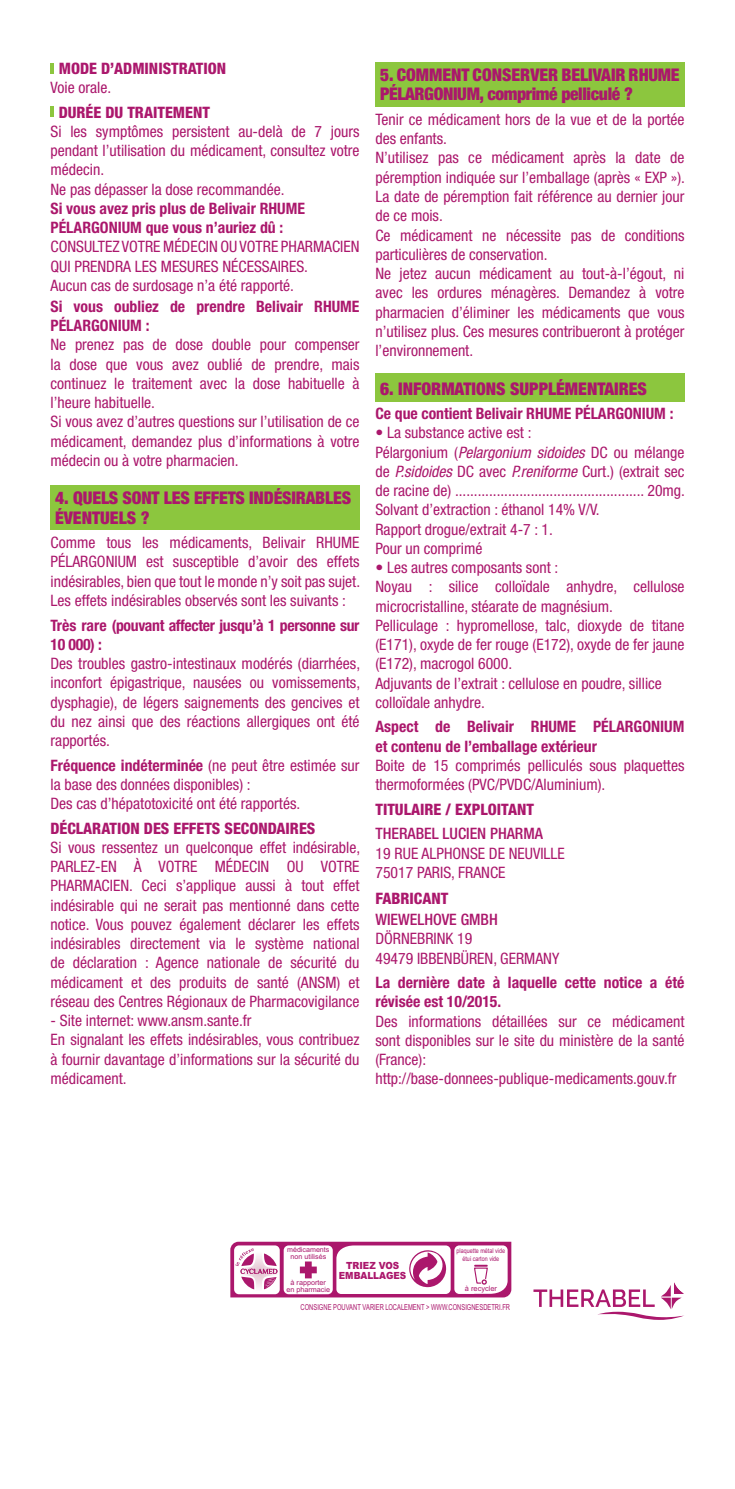
<style>
.page{position:relative;width:735px;height:1489px;background:#fff}
.page>*{position:absolute;margin:0;border:0;box-sizing:border-box;transform-origin:0 0}
.t1{font:900 condensed 17.5px/19.2px "Helvetica Neue LT Std";letter-spacing:-.01em;color:#ab176c}
.t2{font:condensed 15.75px/19.2px "Helvetica Neue LT Std";color:#ab176c}
.t3{font:700 condensed 15.75px/19.2px "Helvetica Neue LT Std";color:#ab176c}
.t4{font:800 condensed 15.75px "Helvetica Neue LT Std";color:#ab176c}
.t5{font:700 condensed 15.75px/19.2px "Helvetica Neue LT Std";letter-spacing:-.02em;color:#ab176c}
.t6{font:500 condensed 15.75px "Helvetica Neue LT Std";color:#ab176c}
.t7{font:900 9.8px/9.8px "Arial";color:#ab176c;text-align:center;scale:.9 1}
.t8{font:8.22px "Arial";color:#ab176c;scale:.71 1}
.t9{font:7.35px "Arial";color:#ab176c}
.t10{font:7.17px/6.5px "Arial";color:#ab176c;text-align:center}
.t11{font:6.65px/7.9px "Arial Narrow";color:#ab176c;text-align:center}
.s1{font-weight:700}
.s2{font-style:italic}
</style>
<div class="page">
<div style="left:50px;top:485px;width:309px;height:44px;background:#8cc63e"></div>
<div style="left:374px;top:62px;width:310px;height:45px;background:#8cc63e"></div>
<div style="left:375px;top:373px;width:309px;height:29px;background:#8cc63e"></div>
<hr style="left:50px;top:63px;width:4px;height:11px;background:#8cc63e">
<hr style="left:50px;top:106px;width:4px;height:11px;background:#8cc63e">
<svg style="left:533px;top:1282px;width:151px;height:37px"></svg>
<svg style="left:230px;top:1241px;width:281px;height:56px"></svg>
<p class="t4" style="left:59px;top:58px;width:169px">MODE D’ADMINISTRATION</p>
<p class="t2" style="left:50px;top:78px;width:62px">Voie orale.</p>
<p class="t4" style="left:59px;top:102px;width:153px">DURÉE DU TRAITEMENT</p>
<p class="t2" style="left:50px;top:121px;width:310px">Si les symptômes persistent au-delà de 7 jours pendant l’utilisation du médicament, consultez votre médecin.<br>Ne pas dépasser la dose recommandée.</p>
<p class="t3" style="left:50px;top:198px;width:256px">Si vous avez pris plus de Belivair RHUME<br>PÉLARGONIUM que vous n’auriez dû :</p>
<p class="t2" style="left:50px;top:237px;width:310px">CONSULTEZ VOTRE MÉDECIN OU VOTRE PHARMACIEN<br>QUI PRENDRA LES MESURES NÉCESSAIRES.<br>Aucun cas de surdosage n’a été rapporté.</p>
<p class="t3" style="left:50px;top:296px;width:310px">Si vous oubliez de prendre Belivair RHUME<br>PÉLARGONIUM :</p>
<p class="t2" style="left:50px;top:335px;width:310px">Ne prenez pas de dose double pour compenser la dose que vous avez oublié de prendre, mais continuez le traitement avec la dose habituelle à l’heure habituelle.<br>Si vous avez d’autres questions sur l’utilisation de ce médicament, demandez plus d’informations à votre médecin ou à votre pharmacien.</p>
<p class="t1" style="left:55px;top:488px;width:297px">4. QUELS SONT LES EFFETS INDÉSIRABLES<br>ÉVENTUELS ?</p>
<p class="t2" style="left:50px;top:533px;width:311px;text-align:justify">Comme tous les médicaments, Belivair RHUME PÉLARGONIUM est susceptible d’avoir des effets indésirables, bien que tout le monde n’y soit pas sujet.<br>Les effets indésirables observés sont les suivants :</p>
<p class="t5" style="left:50px;top:615px;width:310px">Très rare (pouvant affecter jusqu’à 1 personne sur<br>10 000) :</p>
<p class="t2" style="left:50px;top:653px;width:311px;text-align:justify">Des troubles gastro-intestinaux modérés (diarrhées, inconfort épigastrique, nausées ou vomissements, dysphagie), de légers saignements des gencives et du nez ainsi que des réactions allergiques ont été rapportés.</p>
<p class="t2" style="left:50px;top:755px;width:310px"><span class="s1">Fréquence indéterminée</span> (ne peut être estimée sur la base des données disponibles) :<br>Des cas d’hépatotoxicité ont été rapportés.</p>
<p class="t4" style="left:50px;top:818px;width:266px">DÉCLARATION DES EFFETS SECONDAIRES</p>
<p class="t2" style="left:50px;top:837px;width:311px;text-align:justify">Si vous ressentez un quelconque effet indésirable, PARLEZ-EN À VOTRE MÉDECIN OU VOTRE PHARMACIEN. Ceci s’applique aussi à tout effet indésirable qui ne serait pas mentionné dans cette notice. Vous pouvez également déclarer les effets indésirables directement via le système national de déclaration : Agence nationale de sécurité du médicament et des produits de santé (ANSM) et réseau des Centres Régionaux de Pharmacovigilance</p>
<p class="t2" style="left:50px;top:1010px;width:310px">- Site internet: www.ansm.sante.fr<br>En signalant les effets indésirables, vous contribuez à fournir davantage d’informations sur la sécurité du médicament.</p>
<p class="t1" style="left:380px;top:65px;width:301px">5. COMMENT CONSERVER BELIVAIR RHUME<br>PÉLARGONIUM, comprimé pelliculé ?</p>
<p class="t2" style="left:375px;top:110px;width:311px">Tenir ce médicament hors de la vue et de la portée des enfants.<br>N’utilisez pas ce médicament après la date de péremption indiquée sur l’emballage (après « EXP »).<br>La date de péremption fait référence au dernier jour de ce mois.<br>Ce médicament ne nécessite pas de conditions particulières de conservation.<br>Ne jetez aucun médicament au tout-à-l’égout, ni avec les ordures ménagères. Demandez à votre pharmacien d’éliminer les médicaments que vous n’utilisez plus. Ces mesures contribueront à protéger l’environnement.</p>
<p class="t1" style="left:380px;top:378px;width:268px">6. INFORMATIONS SUPPLÉMENTAIRES</p>
<p class="t3" style="left:375px;top:403px;width:299px">Ce que contient Belivair RHUME PÉLARGONIUM :</p>
<p class="t2" style="left:375px;top:423px;width:311px">• La substance active est :<br>Pélargonium (<span class="s2">Pelargonium sidoides</span> DC ou mélange de <span class="s2">P.sidoides</span> DC avec <span class="s2">P.reniforme</span> Curt.) (extrait sec de racine de) .................................................. 20mg.<br>Solvant d’extraction : éthanol 14% V/V.<br>Rapport drogue/extrait 4-7 : 1.<br>Pour un comprimé</p>
<p class="t2" style="left:375px;top:558px;width:310px">• Les autres composants sont :<br>Noyau : silice colloïdale anhydre, cellulose microcristalline, stéarate de magnésium.<br>Pelliculage : hypromellose, talc, dioxyde de titane (E171), oxyde de fer rouge (E172), oxyde de fer jaune (E172), macrogol 6000.<br>Adjuvants de l’extrait : cellulose en poudre, sillice colloïdale anhydre.</p>
<p class="t3" style="left:375px;top:717px;width:310px">Aspect de Belivair RHUME PÉLARGONIUM et contenu de l’emballage extérieur</p>
<p class="t2" style="left:375px;top:755px;width:310px">Boite de 15 comprimés pelliculés sous plaquettes thermoformées (PVC/PVDC/Aluminium).</p>
<p class="t4" style="left:375px;top:799px;width:160px">TITULAIRE / EXPLOITANT</p>
<p class="t6" style="left:375px;top:824px;width:169px">THERABEL LUCIEN PHARMA</p>
<p class="t2" style="left:375px;top:843px;width:191px">19 RUE ALPHONSE DE NEUVILLE<br>75017 PARIS, FRANCE</p>
<p class="t4" style="left:375px;top:888px;width:74px">FABRICANT</p>
<p class="t6" style="left:375px;top:910px;width:124px">WIEWELHOVE GMBH</p>
<p class="t2" style="left:375px;top:929px;width:185px">DÖRNEBRINK 19<br>49479 IBBENBÜREN, GERMANY</p>
<p class="t3" style="left:375px;top:972px;width:310px">La dernière date à laquelle cette notice a été révisée est 10/2015.</p>
<p class="t2" style="left:375px;top:1011px;width:310px">Des informations détaillées sur ce médicament sont disponibles sur le site du ministère de la santé (France): http://base-donnees-publique-medicaments.gouv.fr</p>
<p class="t10" style="left:287px;top:1246px;width:44px">médicaments non utilisés</p>
<p class="t10" style="left:286px;top:1279px;width:45px">à rapporter en pharmacie</p>
<p class="t11" style="left:456px;top:1246px;width:50px">plaquette métal vide étui carton vide</p>
<p class="t9" style="left:464px;top:1283px;width:34px">à recycler</p>
<p class="t7" style="left:339px;top:1259px;width:76px">TRIEZ VOS<br>EMBALLAGES</p>
<p class="t8" style="left:300px;top:1301px;width:296px">CONSIGNE POUVANT VARIER LOCALEMENT &gt; WWW.CONSIGNESDETRI.FR</p>
</div>
